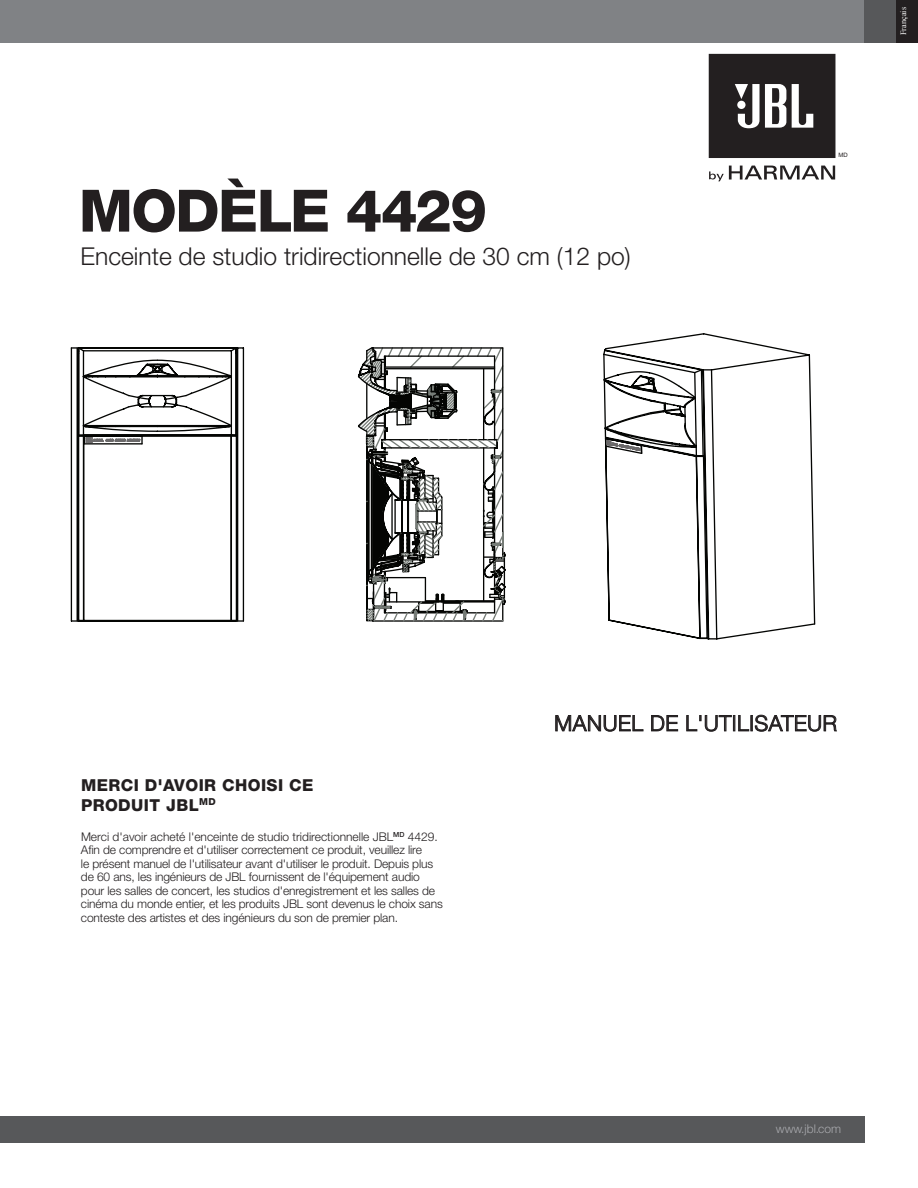
<style>
.page{position:relative;width:918px;height:1188px;background:#fff}
.page>*{position:absolute;margin:0;border:0;box-sizing:border-box;transform-origin:0 0}
.t1{font:800 58.5px "Helvetica Neue";letter-spacing:-.03em;color:#231f20}
.t2{font:300 24.6px "Helvetica Neue LT Std";color:#231f20}
.t3{font:300 21.6px "Helvetica Neue LT Std";letter-spacing:.025em;color:#231f20}
.t4{font:800 16.5px/19.5px "Helvetica Neue";letter-spacing:.025em;color:#231f20}
.t5{font:300 12px/13.5px "Helvetica Neue LT Std";letter-spacing:-.01em;color:#231f20}
.t6{font:300 12px "Helvetica Neue LT Std";color:#a8a9ad}
.t7{font:8.25px "Times New Roman";color:#fff}
.t8{font:6px "Arial";color:#231f20}
</style>
<div class="page">
<div style="left:0;top:1116px;width:864px;height:27px;background:#57585a"></div>
<div style="left:0;top:0;width:864px;height:43px;background:#808285"></div>
<div style="left:864px;top:0;width:33px;height:43px;background:#57585a"></div>
<div style="left:896px;top:0;width:22px;height:43px;background:#231f20"></div>
<svg style="left:709px;top:166px;width:126px;height:15px"></svg>
<svg style="left:709px;top:54px;width:126px;height:104px;background:#3c3839"></svg>
<svg style="left:555px;top:715px;width:89px;height:17px"></svg>
<svg style="left:651px;top:715px;width:27px;height:17px"></svg>
<svg style="left:686px;top:714px;width:151px;height:18px"></svg>
<svg style="left:619px;top:333px;width:197px;height:292px"></svg>
<svg style="left:78px;top:346px;width:640px;height:294px"></svg>
<h1 class="t1" style="left:79px;top:176px;width:410px">MODÈLE 4429</h1>
<h2 class="t2" style="left:81px;top:241px;width:552px">Enceinte de studio tridirectionnelle de 30 cm (12 po)</h2>
<p class="t8" style="left:838px;top:151px;width:11px">MD</p>
<p class="t7" style="left:898px;top:35px;width:29px;rotate:-90deg">Français</p>
<h3 class="t4" style="left:81px;top:776px;width:232px">MERCI D'AVOIR CHOISI CE<br>PRODUIT JBL<sup>MD</sup></h3>
<p class="t5" style="left:81px;top:829px;width:363px">Merci d'avoir acheté l'enceinte de studio tridirectionnelle JBL<sup>MD</sup> 4429.<br>Afin de comprendre et d'utiliser correctement ce produit, veuillez lire<br>le présent manuel de l'utilisateur avant d'utiliser le produit. Depuis plus de 60 ans, les ingénieurs de JBL fournissent de l'équipement audio pour les salles de concert, les studios d'enregistrement et les salles de cinéma du monde entier, et les produits JBL sont devenus le choix sans conteste des artistes et des ingénieurs du son de premier plan.</p>
<h3 class="t3" style="left:554px;top:710px;width:284px">MANUEL DE L'UTILISATEUR</h3>
<p class="t6" style="left:776px;top:1121px;width:67px">www.jbl.com</p>
</div>
